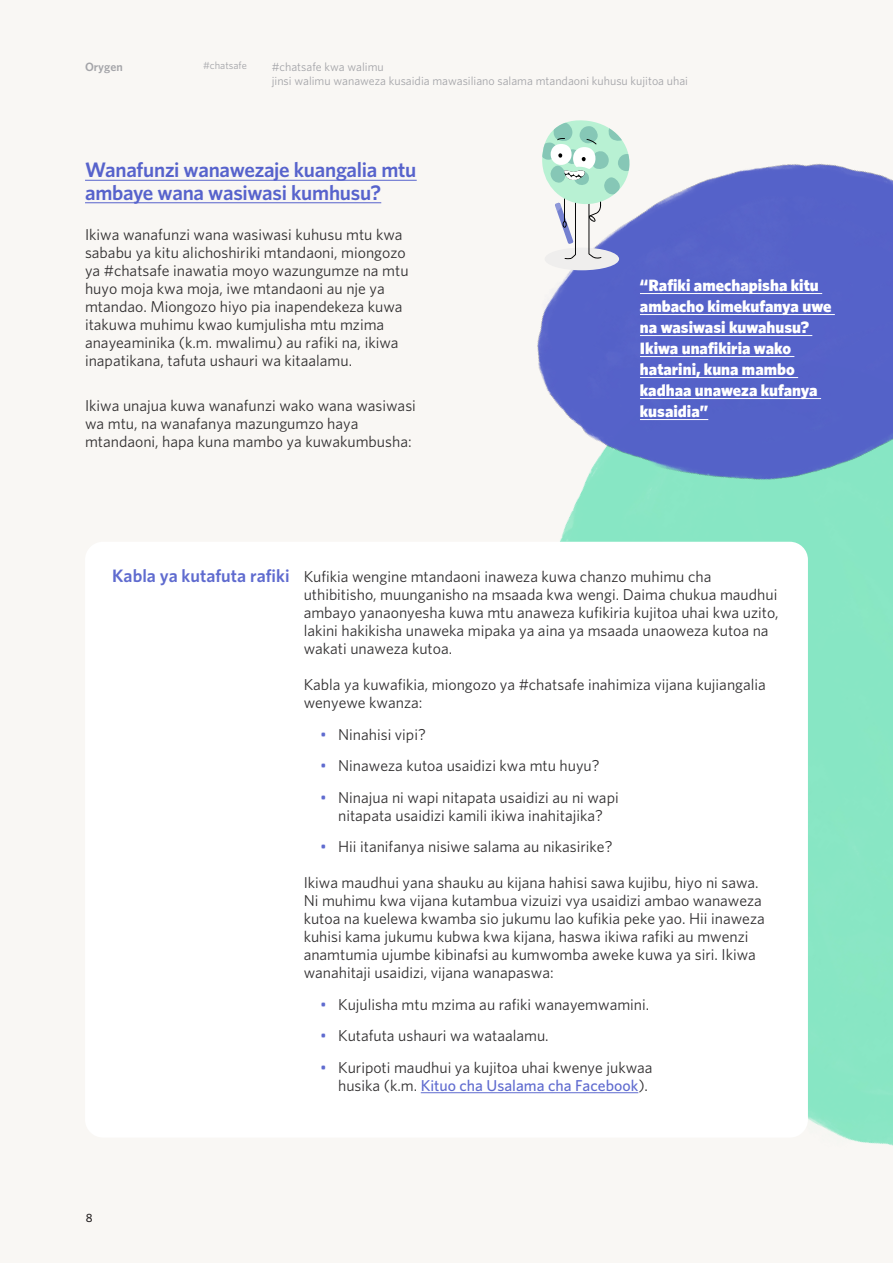
<style>
.page{position:relative;width:893px;height:1263px;background:#f9f7f4}
.page>*{position:absolute;margin:0;border:0;box-sizing:border-box;transform-origin:0 0}
.t1{font:600 21px/22.5px "Whitney HTF";letter-spacing:-.015em;color:#5763cc}
.B1_bold{font:600 18px "Whitney HTF";color:#5f6bcf}
.placeholder{font:900 16.5px/21px "Whitney";color:#fff}
.Body_lead_in{font:15.75px/18px "Whitney HTF";color:#312f30}
.Body_text_1{font:15.75px/18px "Whitney HTF";color:#312f30}
.t2{font:12px/14.4px "Whitney HTF";color:#a4a5a9}
.t3{font:600 12px "Whitney HTF";color:#a4a5a9}
.t4{font:500 12px "Whitney HTF";color:#231f20}
.t5{font:10.5px "Whitney HTF";color:#a4a5a9}
.s1{color:#5f6bcf}
.s2{font-weight:500;color:#5f6bcf}
</style>
<div class="page">
<img style="left:537px;top:163px;width:356px;height:453px">
<hr style="left:640px;top:293px;width:182px;height:1px;background:#fff">
<hr style="left:640px;top:314px;width:195px;height:1px;background:#fff">
<hr style="left:640px;top:335px;width:172px;height:1px;background:#fff">
<hr style="left:640px;top:356px;width:154px;height:1px;background:#fff">
<hr style="left:640px;top:377px;width:158px;height:1px;background:#fff">
<hr style="left:640px;top:398px;width:181px;height:1px;background:#fff">
<hr style="left:640px;top:419px;width:68px;height:1px;background:#fff">
<div style="left:545px;top:248px;width:74px;height:22px;background:#efeeed;border-radius:50%"></div>
<svg style="left:542px;top:120px;width:89px;height:139px"></svg>
<div style="left:85px;top:542px;width:723px;height:595px;background:#fff;border-radius:18px"></div>
<hr style="left:85px;top:180px;width:332px;height:1px;background:#5763cc">
<hr style="left:85px;top:202px;width:296px;height:1px;background:#5763cc">
<hr style="left:421px;top:1092px;width:217px;height:1px;background:#5f6bcf">
<p class="t3" style="left:85px;top:59px;width:39px">Orygen</p>
<p class="t5" style="left:203px;top:59px;width:45px">#chatsafe</p>
<p class="t2" style="left:272px;top:59px;width:418px">#chatsafe kwa walimu<br>jinsi walimu wanaweza kusaidia mawasiliano salama mtandaoni kuhusu kujitoa uhai</p>
<h3 class="t1" style="left:85px;top:158px;width:333px">Wanafunzi wanawezaje kuangalia mtu ambaye wana wasiwasi kumhusu?</h3>
<p class="Body_text_1" style="left:85px;top:225px;width:325px">Ikiwa wanafunzi wana wasiwasi kuhusu mtu kwa sababu ya kitu alichoshiriki mtandaoni, miongozo ya #chatsafe inawatia moyo wazungumze na mtu huyo moja kwa moja, iwe mtandaoni au nje ya mtandao. Miongozo hiyo pia inapendekeza kuwa itakuwa muhimu kwao kumjulisha mtu mzima anayeaminika (k.m. mwalimu) au rafiki na, ikiwa inapatikana, tafuta ushauri wa kitaalamu.</p>
<p class="Body_text_1" style="left:85px;top:396px;width:332px">Ikiwa unajua kuwa wanafunzi wako wana wasiwasi wa mtu, na wanafanya mazungumzo haya mtandaoni, hapa kuna mambo ya kuwakumbusha:</p>
<p class="placeholder" style="left:640px;top:274px;width:193px">“Rafiki amechapisha kitu ambacho kimekufanya uwe na wasiwasi kuwahusu?<br>Ikiwa unafikiria wako hatarini, kuna mambo kadhaa unaweza kufanya kusaidia”</p>
<p class="B1_bold" style="left:112px;top:565px;width:179px">Kabla ya kutafuta rafiki</p>
<p class="Body_text_1" style="left:304px;top:567px;width:477px">Kufikia wengine mtandaoni inaweza kuwa chanzo muhimu cha uthibitisho, muunganisho na msaada kwa wengi. Daima chukua maudhui ambayo yanaonyesha kuwa mtu anaweza kufikiria kujitoa uhai kwa uzito, lakini hakikisha unaweka mipaka ya aina ya msaada unaoweza kutoa na wakati unaweza kutoa.</p>
<p class="Body_lead_in" style="left:304px;top:675px;width:464px">Kabla ya kuwafikia, miongozo ya #chatsafe inahimiza vijana kujiangalia wenyewe kwanza:</p>
<p class="Body_lead_in" style="left:320px;top:725px;width:107px"><span class="s1">•</span> Ninahisi vipi?</p>
<p class="Body_lead_in" style="left:320px;top:756px;width:281px"><span class="s1">•</span> Ninaweza kutoa usaidizi kwa mtu huyu?</p>
<p class="Body_lead_in" style="left:320px;top:788px;width:300px;text-align:center"><span class="s1">•</span> Ninajua ni wapi nitapata usaidizi au ni wapi nitapata usaidizi kamili ikiwa inahitajika?</p>
<p class="Body_lead_in" style="left:320px;top:837px;width:294px"><span class="s1">•</span> Hii itanifanya nisiwe salama au nikasirike?</p>
<p class="Body_lead_in" style="left:304px;top:873px;width:463px">Ikiwa maudhui yana shauku au kijana hahisi sawa kujibu, hiyo ni sawa.<br>Ni muhimu kwa vijana kutambua vizuizi vya usaidizi ambao wanaweza kutoa na kuelewa kwamba sio jukumu lao kufikia peke yao. Hii inaweza kuhisi kama jukumu kubwa kwa kijana, haswa ikiwa rafiki au mwenzi anamtumia ujumbe kibinafsi au kumwomba aweke kuwa ya siri. Ikiwa wanahitaji usaidizi, vijana wanapaswa:</p>
<p class="Body_lead_in" style="left:320px;top:995px;width:331px"><span class="s1">•</span> Kujulisha mtu mzima au rafiki wanayemwamini.</p>
<p class="Body_lead_in" style="left:320px;top:1026px;width:230px"><span class="s1">•</span> Kutafuta ushauri wa wataalamu.</p>
<p class="Body_lead_in" style="left:320px;top:1058px;width:334px;text-align:right"><span class="s1">•</span> Kuripoti maudhui ya kujitoa uhai kwenye jukwaa husika (k.m. <span class="s2">Kituo cha Usalama cha Facebook</span>).</p>
<p class="t4" style="left:86px;top:1211px;width:8px">8</p>
</div>
